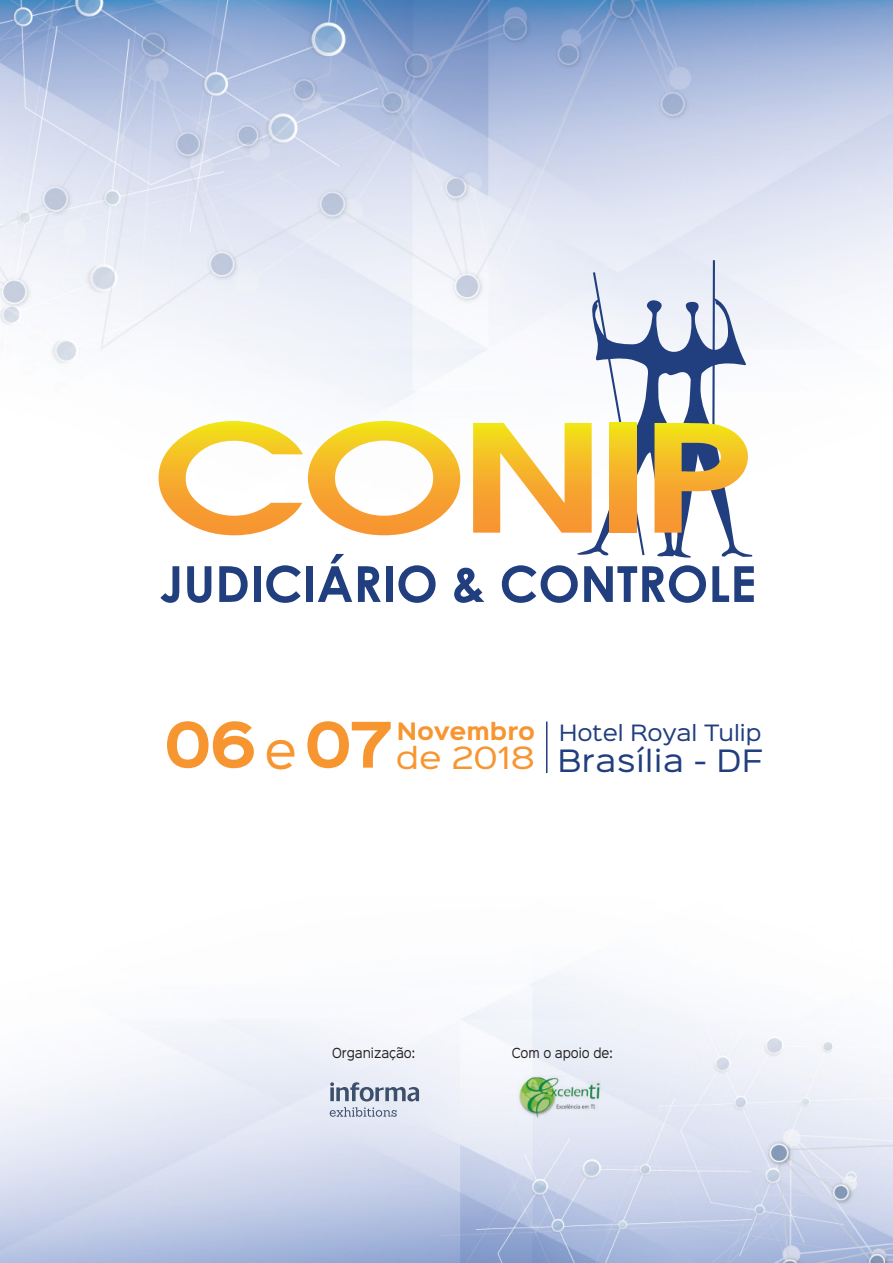
<style>
.page{position:relative;width:893px;height:1263px;background:#fff}
.page>*{position:absolute;margin:0;border:0;box-sizing:border-box;transform-origin:0 0}
.t1{font:700 56.55px "Sinkin Sans 700";color:#f79631}
.t2{font:27.75px "Sinkin Sans 400";letter-spacing:.025em;color:#213e7e;scale:1.07 1}
.t3{font:27.6px "Sinkin Sans 400";color:#f79631;scale:1.17 1}
.t4{font:700 21.6px "Sinkin Sans 700";color:#f79631}
.t5{font:20.25px "Sinkin Sans 400";color:#213e7e;scale:1.06 1}
.t6{font:12.6px "Sinkin Sans 400";color:#211e1e;scale:.9 1}
.s1{font-family:"Sinkin Sans 400";font-weight:400;font-size:45.45px}
</style>
<div class="page">
<img style="left:0;top:0;width:893px;height:1263px">
<svg style="left:575px;top:298px;width:178px;height:260px"></svg>
<svg style="left:159px;top:421px;width:301px;height:114px"></svg>
<svg style="left:473px;top:272px;width:171px;height:283px"></svg>
<div style="left:609px;top:423px;width:27px;height:110px;background:linear-gradient(to bottom,#f3dd1c,#f88a37)"></div>
<svg style="left:654px;top:260px;width:94px;height:273px"></svg>
<svg style="left:160px;top:566px;width:19px;height:37px"></svg>
<svg style="left:187px;top:566px;width:24px;height:37px"></svg>
<svg style="left:219px;top:566px;width:29px;height:36px"></svg>
<div style="left:254px;top:566px;width:6px;height:36px;background:#213e7e"></div>
<svg style="left:266px;top:565px;width:35px;height:38px"></svg>
<div style="left:306px;top:566px;width:7px;height:36px;background:#213e7e"></div>
<svg style="left:318px;top:554px;width:34px;height:48px"></svg>
<svg style="left:358px;top:566px;width:23px;height:36px"></svg>
<div style="left:386px;top:566px;width:7px;height:36px;background:#213e7e"></div>
<svg style="left:398px;top:565px;width:38px;height:38px"></svg>
<svg style="left:454px;top:568px;width:30px;height:35px"></svg>
<svg style="left:502px;top:565px;width:76px;height:38px"></svg>
<svg style="left:584px;top:565px;width:122px;height:38px"></svg>
<svg style="left:712px;top:566px;width:42px;height:36px"></svg>
<hr style="left:546px;top:721px;width:1px;height:52px;background:#213e7e">
<svg style="left:330px;top:1082px;width:89px;height:19px;background:#a2acbe"></svg>
<svg style="left:330px;top:1107px;width:67px;height:10px"></svg>
<img style="left:518px;top:1076px;width:82px;height:43px">
<h1 class="t1" style="left:164px;top:715px;width:230px">06<span class="s1">e</span>07</h1>
<h3 class="t4" style="left:397px;top:719px;width:140px">Novembro</h3>
<h3 class="t3" style="left:396px;top:735px;width:121px">de 2018</h3>
<h3 class="t5" style="left:559px;top:716px;width:192px">Hotel Royal Tulip</h3>
<h2 class="t2" style="left:558px;top:738px;width:193px">Brasília - DF</h2>
<p class="t6" style="left:332px;top:1042px;width:94px">Organização:</p>
<p class="t6" style="left:512px;top:1042px;width:114px">Com o apoio de:</p>
</div>
